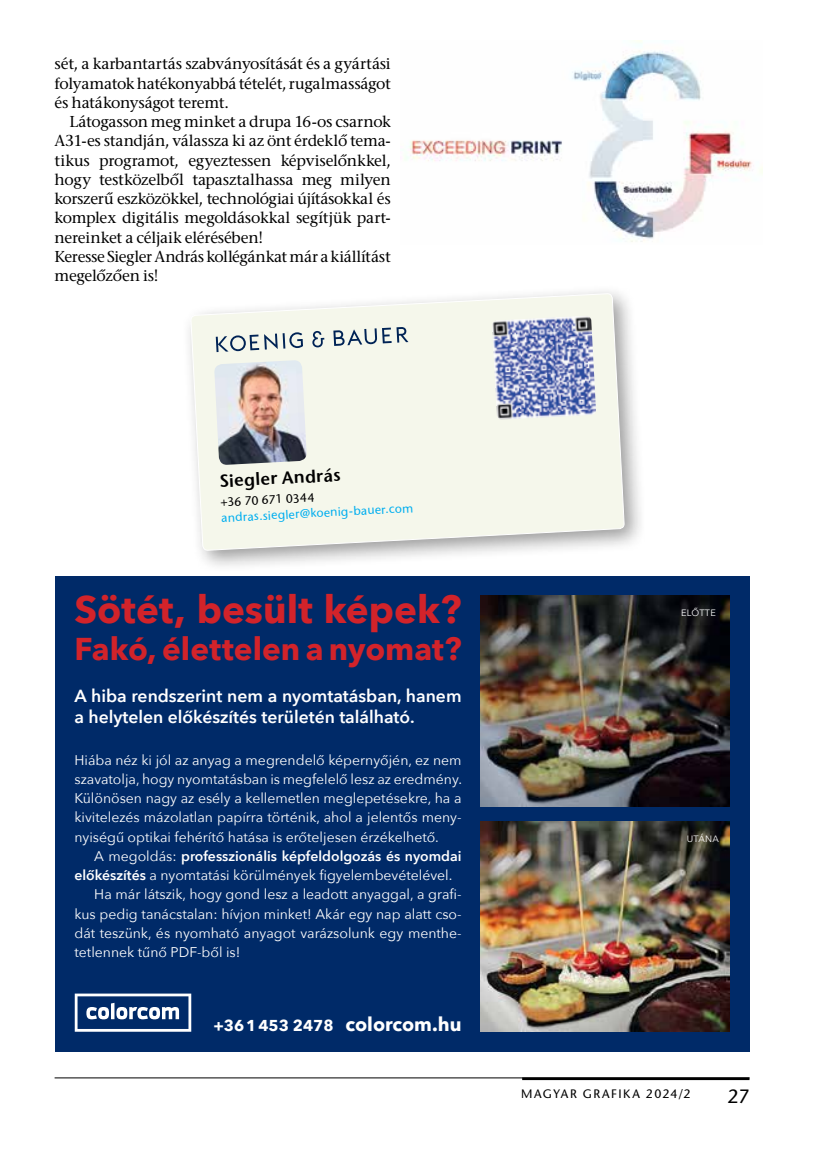
<style>
.page{position:relative;width:819px;height:1166px;background:#fff}
.page>*{position:absolute;margin:0;border:0;box-sizing:border-box;transform-origin:0 0}
.t1{font:700 38.5px "Avenir Next";color:#d2232a}
.t2{font:700 31.5px "Avenir Next";color:#d2232a}
.t3{font:19.25px "ITC Stone Sans";color:#000}
.t4{font:600 17.5px/21px "Avenir Next";color:#fff}
.t5{font:600 17.5px "ITC Stone Sans";color:#000}
.t6{font:15.75px/19.2px "ITC Stone Serif";letter-spacing:-.015em;color:#000;text-align:justify}
.t7{font:700 15.75px "Avenir Next";color:#fff}
.t8{font:14px/19.2px "Avenir Next";color:#fff;text-align:justify}
.t9{font:600 14px "Avenir Next";color:#fff}
.t10{font:12.25px "ITC Stone Sans";letter-spacing:.12em;color:#000}
.t11{font:12.25px "ITC Stone Sans";color:#00aeef}
.t12{font:9.1px "Avenir Next";letter-spacing:.03em;color:#fff}
.s1{font-weight:400}
.s2{font-weight:600}
.s3{font-size:19.25px}
</style>
<div class="page">
<hr style="left:55px;top:1077px;width:694px;height:1px;background:#000">
<hr style="left:522px;top:1077px;width:227px;height:3px;background:#000">
<div style="left:181px;top:284px;width:466px;height:289px;background:#000;opacity:.4"></div>
<svg style="left:191px;top:293px;width:433px;height:269px;background:#f2f3ea"></svg>
<img style="left:214px;top:360px;width:93px;height:105px">
<svg style="left:333px;top:327px;width:75px;height:19px"></svg>
<svg style="left:216px;top:332px;width:87px;height:20px;background:#bbc5c7"></svg>
<svg style="left:312px;top:331px;width:12px;height:16px"></svg>
<img style="left:492px;top:316px;width:104px;height:104px">
<img style="left:406px;top:41px;width:356px;height:201px">
<div style="left:55px;top:576px;width:694px;height:476px;background:#002a68"></div>
<svg style="left:75px;top:993px;width:116px;height:39px"></svg>
<img style="left:480px;top:595px;width:249px;height:211px">
<img style="left:480px;top:821px;width:249px;height:211px">
<p class="t6" style="left:55px;top:57px;width:338px">sét, a karbantartás szabványosítását és a gyártási folyamatok hatékonyabbá tételét, rugalmasságot és hatákonyságot teremt.</p>
<p class="t6" style="left:55px;top:114px;width:338px;text-align:left;text-indent:15px">Látogasson meg minket a drupa 16-os csarnok A31-es standján, válassza ki az önt érdeklő tema&shy;tikus programot, egyeztessen képviselőnkkel, hogy testközelből tapasztalhassa meg milyen korszerű eszközökkel, technológiai újításokkal és komplex digitális megoldásokkal segítjük part&shy;nereinket a céljaik elérésében!<br>Keresse Siegler András kollégánkat már a kiállítást megelőzően is!</p>
<p class="t5" style="left:219px;top:472px;width:123px;rotate:-3deg">Siegler András</p>
<p class="t10" style="left:220px;top:495px;width:96px;rotate:-3deg">+36 70 671 0344</p>
<p class="t11" style="left:221px;top:511px;width:193px;rotate:-3deg">andras.siegler@koenig-bauer.com</p>
<h1 class="t1" style="left:74px;top:576px;width:388px">Sötét, besült képek?</h1>
<h2 class="t2" style="left:74px;top:621px;width:388px">Fakó, élettelen a nyomat?</h2>
<p class="t4" style="left:74px;top:685px;width:388px">A hiba rendszerint nem a nyomtatásban, hanem a helytelen előkészítés területén található.</p>
<p class="t8" style="left:74px;top:749px;width:389px">Hiába néz ki jól az anyag a megrendelő képernyőjén, ez nem szavatolja, hogy nyomtatásban is megfelelő lesz az eredmény.<br>Különösen nagy az esély a kellemetlen meglepetésekre, ha a kivitelezés mázolatlan papírra történik, ahol a jelentős meny&shy;nyiségű optikai fehérítő hatása is erőteljesen érzékelhető.</p>
<p class="t9" style="left:94px;top:844px;width:369px"><span class="s1">A megoldás:</span> professzionális képfeldolgozás és nyomdai</p>
<p class="t8" style="left:74px;top:865px;width:379px"><span class="s2">elő-készítés</span> a nyomtatási körülmények figyelembevételével.</p>
<p class="t8" style="left:94px;top:884px;width:369px">Ha már látszik, hogy gond lesz a leadott anyaggal, a grafi-</p>
<p class="t8" style="left:74px;top:903px;width:388px">kus pedig tanácstalan: hívjon minket! Akár egy nap alatt cso-</p>
<p class="t8" style="left:74px;top:923px;width:388px">dát teszünk, és nyomható anyagot varázsolunk egy menthe-</p>
<p class="t8" style="left:74px;top:942px;width:167px">tetlennek tűnő PDF-ből is!</p>
<p class="t7" style="left:213px;top:1012px;width:250px">+361453 2478 <span class="s3">colorcom.hu</span></p>
<p class="t12" style="left:681px;top:605px;width:36px">ELŐTTE</p>
<p class="t12" style="left:686px;top:831px;width:34px">UTÁNA</p>
<p class="t10" style="left:521px;top:1087px;width:171px">MAGYAR GRAFIKA 2024/2</p>
<h3 class="t3" style="left:727px;top:1085px;width:23px">27</h3>
</div>
